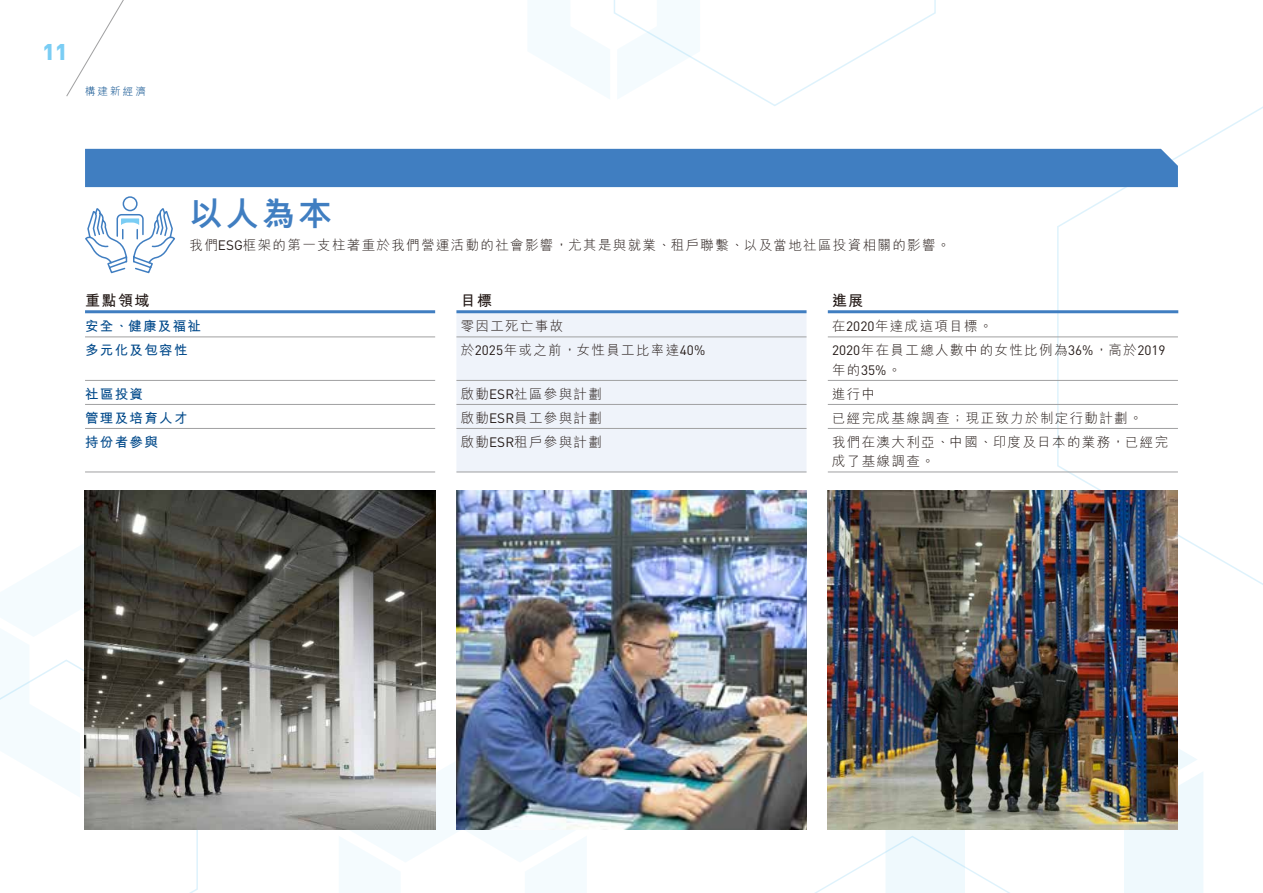
<style>
.page{position:relative;width:1263px;height:893px;background:#fff}
.page>*{position:absolute;margin:0;border:0;box-sizing:border-box;transform-origin:0 0}
.t1{font:800 33px "M Hei HK";color:#407ec1}
.t2{font:900 22.5px "DIN Pro";color:#7acdf4}
.t3{font:700 15px "M Hei HK";letter-spacing:.1em;color:#231916}
.t4{font:300 13.5px/19.5px "M Hei HK";letter-spacing:.1em;color:#231916}
.t5{font:700 13.5px "M Hei HK";letter-spacing:.1em;color:#00498a}
.t6{font:300 10.5px "M Hei HK";letter-spacing:.2em;color:#00498a}
.s1{font-family:"DIN Pro";font-weight:400}
</style>
<div class="page">
<svg style="left:0;top:543px;width:85px;height:115px"></svg>
<svg style="left:1056px;top:106px;width:207px;height:479px"></svg>
<svg style="left:528px;top:0;width:408px;height:106px"></svg>
<svg style="left:339px;top:670px;width:864px;height:223px"></svg>
<svg style="left:0;top:658px;width:199px;height:235px"></svg>
<svg style="left:66px;top:0;width:58px;height:97px"></svg>
<div style="left:85px;top:149px;width:1093px;height:38px;background:#407ec1"></div>
<div style="left:456px;top:313px;width:350px;height:159px;background:#eff3fa"></div>
<hr style="left:85px;top:310px;width:350px;height:3px;background:#407ec1">
<hr style="left:456px;top:310px;width:350px;height:3px;background:#407ec1">
<hr style="left:828px;top:310px;width:350px;height:3px;background:#407ec1">
<hr style="left:85px;top:336px;width:350px;height:1px;background:#a0a0a1">
<hr style="left:456px;top:336px;width:350px;height:1px;background:#a0a0a1">
<hr style="left:828px;top:336px;width:350px;height:1px;background:#a0a0a1">
<hr style="left:85px;top:380px;width:350px;height:1px;background:#a0a0a1">
<hr style="left:456px;top:380px;width:350px;height:1px;background:#a0a0a1">
<hr style="left:828px;top:380px;width:350px;height:1px;background:#a0a0a1">
<hr style="left:85px;top:404px;width:350px;height:1px;background:#a0a0a1">
<hr style="left:456px;top:404px;width:350px;height:1px;background:#a0a0a1">
<hr style="left:828px;top:404px;width:350px;height:1px;background:#a0a0a1">
<hr style="left:85px;top:428px;width:350px;height:1px;background:#a0a0a1">
<hr style="left:456px;top:428px;width:350px;height:1px;background:#a0a0a1">
<hr style="left:828px;top:428px;width:350px;height:1px;background:#a0a0a1">
<hr style="left:85px;top:472px;width:350px;height:1px;background:#a0a0a1">
<hr style="left:456px;top:472px;width:350px;height:1px;background:#a0a0a1">
<hr style="left:828px;top:472px;width:350px;height:1px;background:#a0a0a1">
<img style="left:85px;top:491px;width:350px;height:338px">
<img style="left:456px;top:491px;width:350px;height:338px">
<img style="left:828px;top:491px;width:350px;height:338px">
<svg style="left:85px;top:196px;width:90px;height:78px"></svg>
<h2 class="t2" style="left:43px;top:37px;width:27px">11</h2>
<p class="t6" style="left:85px;top:86px;width:62px">構建新經濟</p>
<h1 class="t1" style="left:189px;top:197px;width:143px">以人為本</h1>
<p class="t4" style="left:189px;top:236px;width:762px">我們<span class="s1">ESG</span>框架的第一支柱著重於我們營運活動的社會影響，尤其是與就業、租戶聯繫、以及當地社區投資相關的影響。</p>
<p class="t3" style="left:85px;top:290px;width:66px">重點領域</p>
<p class="t3" style="left:461px;top:290px;width:33px">目標</p>
<p class="t3" style="left:832px;top:290px;width:33px">進展</p>
<p class="t5" style="left:85px;top:316px;width:118px">安全、健康及福祉</p>
<p class="t4" style="left:461px;top:316px;width:104px">零因工死亡事故</p>
<p class="t4" style="left:832px;top:316px;width:162px">在<span class="s1">2020</span>年達成這項目標。</p>
<p class="t5" style="left:85px;top:340px;width:104px">多元化及包容性</p>
<p class="t4" style="left:461px;top:340px;width:246px">於<span class="s1">2025</span>年或之前，女性員工比率達<span class="s1">40%</span></p>
<p class="t4" style="left:832px;top:340px;width:335px"><span class="s1">2020</span>年在員工總人數中的女性比例為<span class="s1">36%</span>，高於<span class="s1">2019</span>年的<span class="s1">35%</span>。</p>
<p class="t5" style="left:85px;top:384px;width:60px">社區投資</p>
<p class="t4" style="left:461px;top:384px;width:143px">啟動<span class="s1">ESR</span>社區參與計劃</p>
<p class="t4" style="left:832px;top:384px;width:45px">進行中</p>
<p class="t5" style="left:85px;top:408px;width:104px">管理及培育人才</p>
<p class="t4" style="left:461px;top:408px;width:143px">啟動<span class="s1">ESR</span>員工參與計劃</p>
<p class="t4" style="left:832px;top:408px;width:312px">已經完成基線調查；現正致力於制定行動計劃。</p>
<p class="t5" style="left:85px;top:432px;width:74px">持份者參與</p>
<p class="t4" style="left:461px;top:432px;width:143px">啟動<span class="s1">ESR</span>租戶參與計劃</p>
<p class="t4" style="left:832px;top:432px;width:338px">我們在澳大利亞、中國、印度及日本的業務，已經完成了基線調查。</p>
</div>
